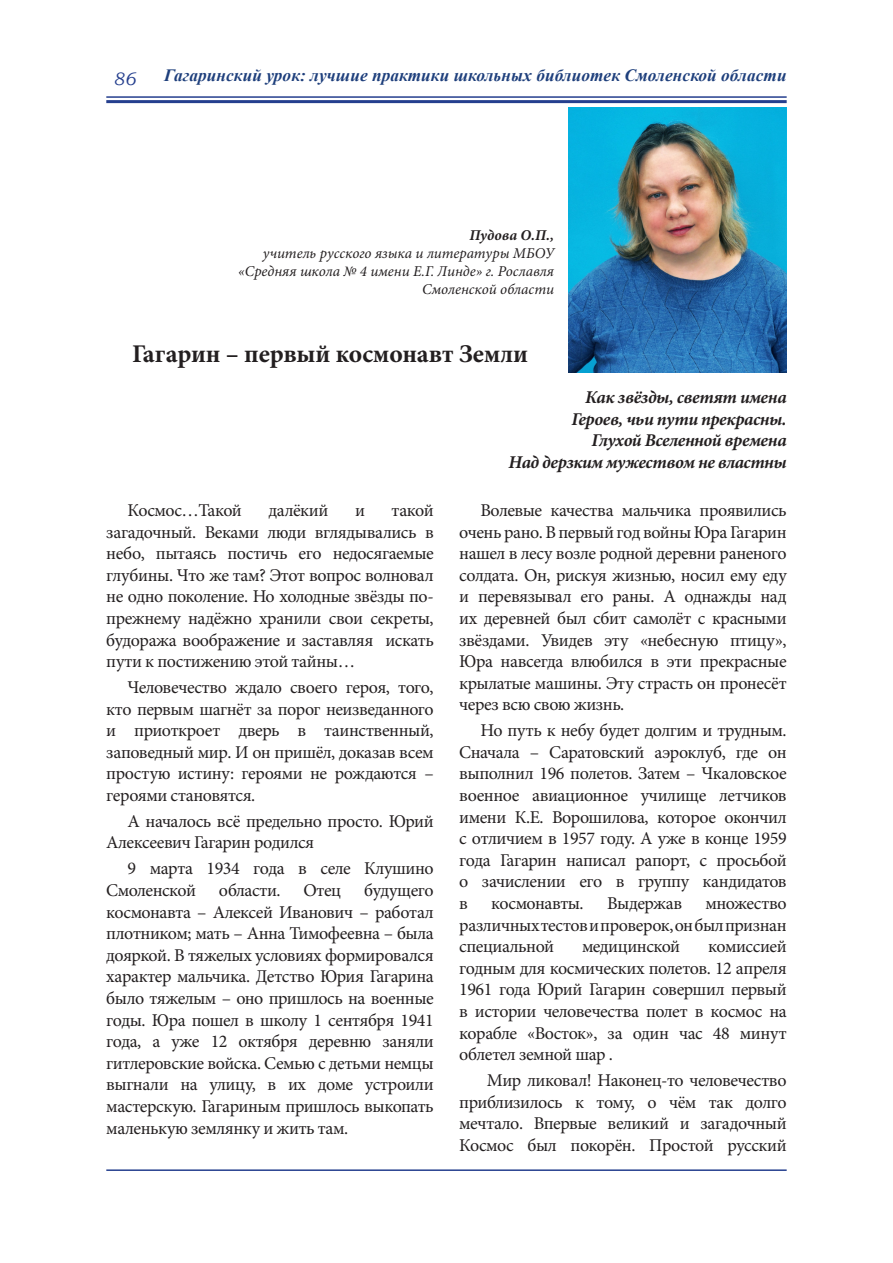
<style>
.page{position:relative;width:893px;height:1263px;background:#fff}
.page>*{position:absolute;margin:0;border:0;box-sizing:border-box;transform-origin:0 0}
.t1{font:700 25.5px "Minion Pro";letter-spacing:-.005em;color:#231f20}
.t2{font:18px/21.6px "Minion Pro";letter-spacing:-.025em;color:#231f20;text-align:justify}
.t3{font:italic 700 18px "Minion Pro";letter-spacing:-.025em;color:#231f20}
.t4{font:italic 18px "Bookman Old Style";color:#253f8e}
.t5{font:italic 700 17.25px "Times New Roman";letter-spacing:.005em;color:#1e3f7c}
.t6{font:italic 15px/18px "Minion Pro";color:#231f20;text-align:right}
.t7{font:italic 700 15px "Minion Pro";letter-spacing:.005em;color:#231f20}
</style>
<div class="page">
<hr style="left:106px;top:96px;width:681px;height:2px;background:#253f8e">
<hr style="left:106px;top:100px;width:681px;height:3px;background:#253f8e">
<hr style="left:106px;top:1169px;width:681px;height:2px;background:#253f8e">
<img style="left:568px;top:107px;width:218px;height:265px">
<p class="t4" style="left:113px;top:66px;width:24px">86</p>
<p class="t5" style="left:164px;top:63px;width:624px">Гагаринский урок: лучшие практики школьных библиотек Смоленской области</p>
<p class="t7" style="left:469px;top:225px;width:86px">Пудова О.П.,</p>
<p class="t6" style="left:238px;top:244px;width:318px">учитель русского языка и литературы МБОУ «Средняя школа № 4 имени Е.Г. Линде» г. Рославля<br>Смоленской области</p>
<p class="t1" style="left:132px;top:336px;width:397px">Гагарин – первый космонавт Земли</p>
<p class="t2" style="left:128px;top:499px;width:116px">Космос…Такой</p>
<p class="t2" style="left:269px;top:499px;width:61px">далёкий</p>
<p class="t2" style="left:355px;top:499px;width:11px">и</p>
<p class="t2" style="left:106px;top:499px;width:329px;text-indent:285px">такой загадочный. Веками люди вглядывались в небо, пытаясь постичь его недосягаемые глубины. Что же там? Этот вопрос волновал не одно поколение. Но холодные звёзды по&shy;прежнему надёжно хранили свои секреты, будоража воображение и заставляя искать пути к постижению этой тайны…</p>
<p class="t2" style="left:106px;top:676px;width:329px;text-indent:21px">Человечество ждало своего героя, того, кто первым шагнёт за порог неизведанного и приоткроет дверь в таинственный, заповедный мир. И он пришёл, доказав всем простую истину: героями не рождаются – героями становятся.</p>
<p class="t2" style="left:106px;top:810px;width:329px;text-indent:21px">А началось всё предельно просто. Юрий<br>Алексеевич Гагарин родился</p>
<p class="t2" style="left:106px;top:858px;width:329px;text-indent:21px">9 марта 1934 года в селе Клушино<br>Смоленской</p>
<p class="t2" style="left:106px;top:879px;width:329px;text-indent:258px">будущего космонавта – Алексей Иванович – работал плотником; мать – Анна Тимофеевна – была дояркой. В тяжелых условиях формировался характер мальчика. Детство Юрия Гагарина было тяжелым – оно пришлось на военные годы. Юра пошел в школу 1 сентября 1941 года, а уже 12 октября деревню заняли гитлеровские войска. Семью с детьми немцы выгнали на улицу, в их доме устроили мастерскую. Гагариным пришлось выкопать маленькую землянку и жить там.</p>
<p class="t2" style="left:219px;top:879px;width:63px">области.</p>
<p class="t2" style="left:304px;top:879px;width:39px">Отец</p>
<p class="t3" style="left:585px;top:385px;width:203px">Как звёзды, светят имена</p>
<p class="t3" style="left:572px;top:406px;width:217px">Героев, чьи пути прекрасны.</p>
<p class="t3" style="left:591px;top:428px;width:197px">Глухой Вселенной времена</p>
<p class="t3" style="left:509px;top:449px;width:280px">Над дерзким мужеством не властны</p>
<p class="t2" style="left:459px;top:499px;width:329px;text-indent:21px">Волевые качества мальчика проявились очень рано. В первый год войны Юра Гагарин нашел в лесу возле родной деревни раненого солдата. Он, рискуя жизнью, носил ему еду и перевязывал его раны. А однажды над их деревней был сбит самолёт с красными звёздами. Увидев эту «небесную птицу», Юра навсегда влюбился в эти прекрасные крылатые машины. Эту страсть он пронесёт через всю свою жизнь.</p>
<p class="t2" style="left:459px;top:720px;width:329px;text-indent:21px">Но путь к небу будет долгим и трудным.<br>Сначала – Саратовский аэроклуб, где он выполнил 196 полетов. Затем – Чкаловское военное авиационное училище летчиков имени К.Е. Ворошилова, которое окончил с отличием в 1957 году. А уже в конце 1959 года Гагарин написал рапорт, с просьбой о зачислении его в группу кандидатов в</p>
<p class="t2" style="left:491px;top:892px;width:94px">космонавты.</p>
<p class="t2" style="left:607px;top:892px;width:77px">Выдержав</p>
<p class="t2" style="left:459px;top:892px;width:329px;text-indent:246px">множество различных тестов и проверок, он был признан специальной</p>
<p class="t2" style="left:459px;top:936px;width:329px;text-indent:249px">комиссией годным для космических полетов. 12 апреля 1961 года Юрий Гагарин совершил первый в истории человечества полет в космос на корабле «Восток», за один час 48 минут облетел земной шар .</p>
<p class="t2" style="left:459px;top:1070px;width:329px;text-indent:28px">Мир ликовал! Наконец-то человечество приблизилось к тому, о чём так долго мечтало. Впервые великий и загадочный Космос был покорён. Простой русский</p>
<p class="t2" style="left:582px;top:936px;width:100px">медицинской</p>
</div>
